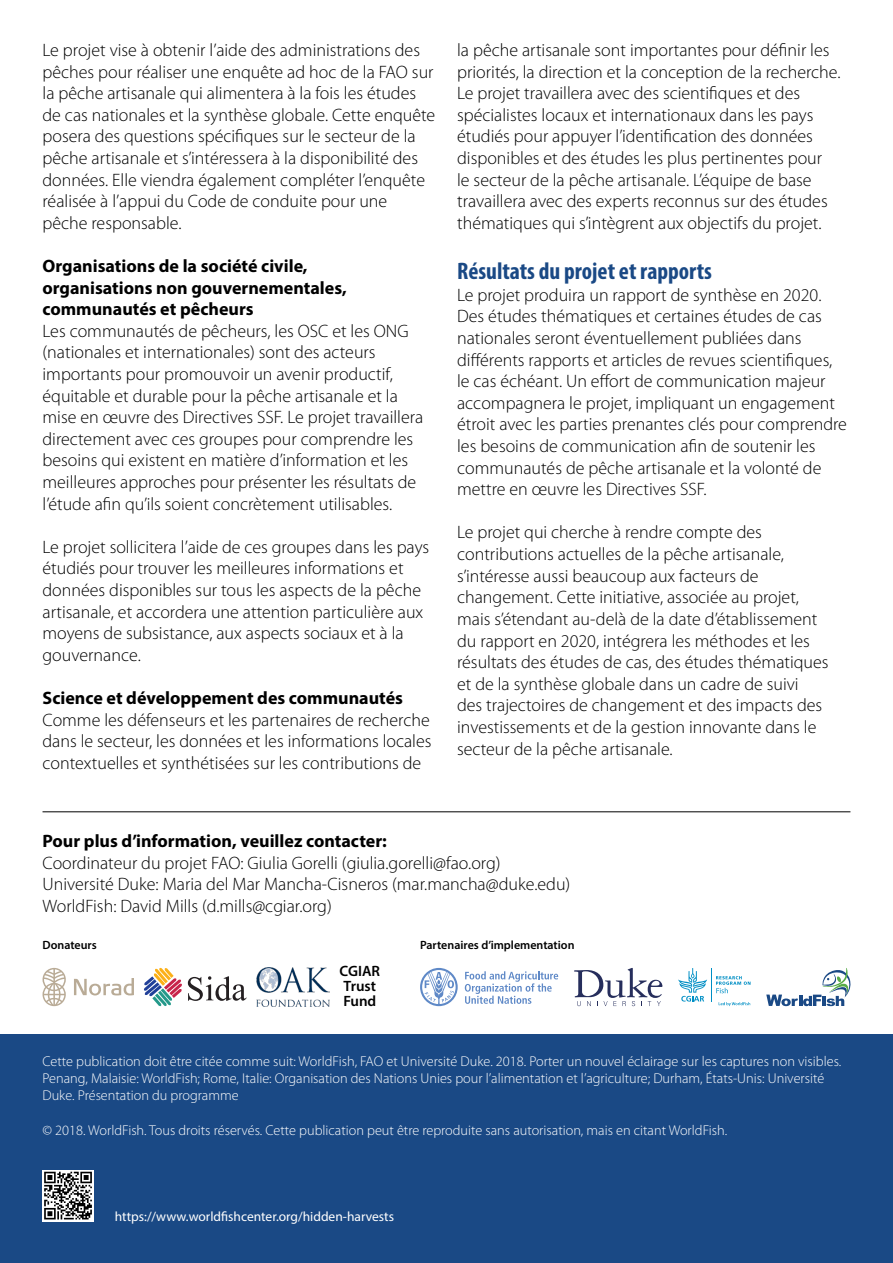
<style>
.page{position:relative;width:893px;height:1263px;background:#fff}
.page>*{position:absolute;margin:0;border:0;box-sizing:border-box;transform-origin:0 0}
.t1{font:700 condensed 24px "Myriad Pro";color:#1a4985}
.t2{font:300 18px/21.6px "Myriad Pro";color:#000}
.t3{font:700 18px/21.6px "Myriad Pro";color:#000}
.t4{font:600 15px/15px "Myriad Pro";color:#000}
.t5{font:300 14.25px/17.1px "Myriad Pro";color:#fff}
.t6{font:13.5px "Myriad Pro";color:#fff}
.t7{font:600 12px "Myriad Pro";color:#000}
</style>
<div class="page">
<hr style="left:43px;top:811px;width:807px;height:1px;background:#000">
<div style="left:0;top:1034px;width:893px;height:229px;background:#1a4985"></div>
<svg style="left:43px;top:1170px;width:51px;height:51px"></svg>
<svg style="left:44px;top:1172px;width:48px;height:47px;background:#808080"></svg>
<svg style="left:574px;top:968px;width:88px;height:38px"></svg>
<svg style="left:420px;top:968px;width:38px;height:38px"></svg>
<svg style="left:465px;top:971px;width:93px;height:33px"></svg>
<svg style="left:766px;top:968px;width:85px;height:38px"></svg>
<svg style="left:678px;top:968px;width:29px;height:33px"></svg>
<svg style="left:716px;top:976px;width:34px;height:17px"></svg>
<hr style="left:711px;top:968px;width:1px;height:33px;background:#008fc5">
<svg style="left:719px;top:1002px;width:31px;height:4px"></svg>
<img style="left:256px;top:968px;width:73px;height:38px">
<svg style="left:74px;top:978px;width:60px;height:17px"></svg>
<svg style="left:43px;top:968px;width:23px;height:38px"></svg>
<svg style="left:144px;top:967px;width:38px;height:39px"></svg>
<svg style="left:188px;top:976px;width:58px;height:25px"></svg>
<p class="t2" style="left:43px;top:40px;width:394px">Le projet vise à obtenir l’aide des administrations des pêches pour réaliser une enquête ad hoc de la FAO sur la pêche artisanale qui alimentera à la fois les études de cas nationales et la synthèse globale. Cette enquête posera des questions spécifiques sur le secteur de la pêche artisanale et s’intéressera à la disponibilité des données. Elle viendra également compléter l’enquête réalisée à l’appui du Code de conduite pour une pêche responsable.</p>
<p class="t3" style="left:43px;top:255px;width:306px">Organisations de la société civile, organisations non gouvernementales, communautés et pêcheurs</p>
<p class="t2" style="left:43px;top:320px;width:382px">Les communautés de pêcheurs, les OSC et les ONG (nationales et internationales) sont des acteurs importants pour promouvoir un avenir productif, équitable et durable pour la pêche artisanale et la mise en œuvre des Directives SSF. Le projet travaillera directement avec ces groupes pour comprendre les besoins qui existent en matière d’information et les meilleures approches pour présenter les résultats de l’étude afin qu’ils soient concrètement utilisables.</p>
<p class="t2" style="left:43px;top:536px;width:388px">Le projet sollicitera l’aide de ces groupes dans les pays étudiés pour trouver les meilleures informations et données disponibles sur tous les aspects de la pêche artisanale, et accordera une attention particulière aux moyens de subsistance, aux aspects sociaux et à la gouvernance.</p>
<p class="t3" style="left:43px;top:687px;width:362px">Science et développement des communautés</p>
<p class="t2" style="left:43px;top:709px;width:390px;text-align:justify">Comme les défenseurs et les partenaires de recherche dans le secteur, les données et les informations locales contextuelles et synthétisées sur les contributions de</p>
<p class="t2" style="left:457px;top:40px;width:385px">la pêche artisanale sont importantes pour définir les priorités, la direction et la conception de la recherche.<br>Le projet travaillera avec des scientifiques et des spécialistes locaux et internationaux dans les pays étudiés pour appuyer l’identification des données disponibles et des études les plus pertinentes pour<br>le secteur de la pêche artisanale. L’équipe de base travaillera avec des experts reconnus sur des études thématiques qui s’intègrent aux objectifs du projet.</p>
<h1 class="t1" style="left:457px;top:256px;width:256px">Résultats du projet et rapports</h1>
<p class="t2" style="left:457px;top:284px;width:391px">Le projet produira un rapport de synthèse en 2020.<br>Des études thématiques et certaines études de cas nationales seront éventuellement publiées dans différents rapports et articles de revues scientifiques, le cas échéant. Un effort de communication majeur accompagnera le projet, impliquant un engagement étroit avec les parties prenantes clés pour comprendre les besoins de communication afin de soutenir les communautés de pêche artisanale et la volonté de mettre en œuvre les Directives SSF.</p>
<p class="t2" style="left:457px;top:522px;width:373px">Le projet qui cherche à rendre compte des contributions actuelles de la pêche artisanale, s’intéresse aussi beaucoup aux facteurs de changement. Cette initiative, associée au projet, mais s’étendant au-delà de la date d’établissement du rapport en 2020, intégrera les méthodes et les résultats des études de cas, des études thématiques et de la synthèse globale dans un cadre de suivi<br>des trajectoires de changement et des impacts des investissements et de la gestion innovante dans le secteur de la pêche artisanale.</p>
<p class="t3" style="left:43px;top:829px;width:346px">Pour plus d’information, veuillez contacter:</p>
<p class="t2" style="left:43px;top:852px;width:529px">Coordinateur du projet FAO: Giulia Gorelli (giulia.gorelli@fao.org)<br>Université Duke: Maria del Mar Mancha-Cisneros (mar.mancha@duke.edu)<br>WorldFish: David Mills (d.mills@cgiar.org)</p>
<p class="t7" style="left:43px;top:937px;width:56px">Donateurs</p>
<p class="t7" style="left:420px;top:937px;width:156px">Partenaires d’implementation</p>
<p class="t4" style="left:340px;top:963px;width:42px">CGIAR<br>Trust<br>Fund</p>
<p class="t5" style="left:43px;top:1053px;width:800px">Cette publication doit être citée comme suit: WorldFish, FAO et Université Duke. 2018. Porter un nouvel éclairage sur les captures non visibles.<br>Penang, Malaisie: WorldFish; Rome, Italie: Organisation des Nations Unies pour l’alimentation et l’agriculture; Durham, États-Unis: Université<br>Duke. Présentation du programme</p>
<p class="t5" style="left:43px;top:1121px;width:686px">© 2018. WorldFish. Tous droits réservés. Cette publication peut être reproduite sans autorisation, mais en citant WorldFish.</p>
<p class="t6" style="left:115px;top:1208px;width:281px">https://www.worldfishcenter.org/hidden-harvests</p>
</div>
